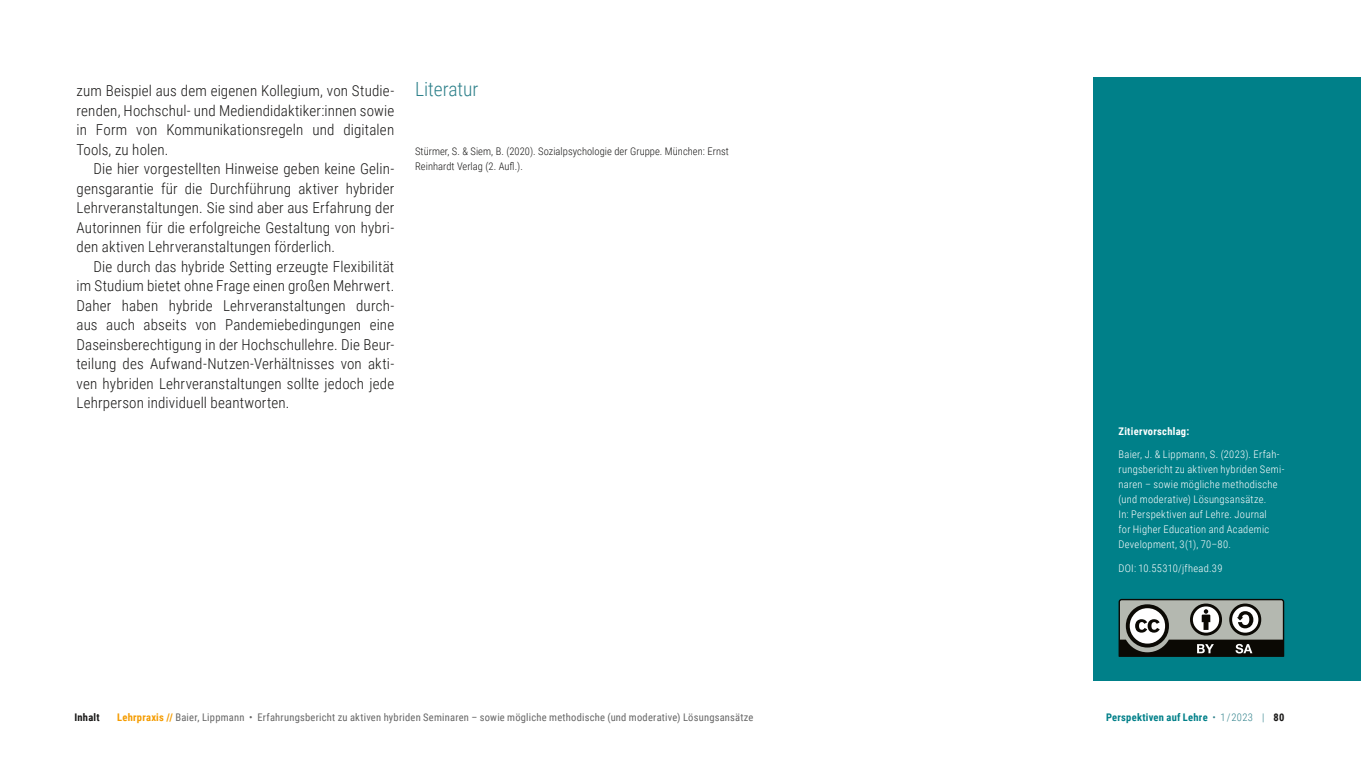
<style>
.page{position:relative;width:1361px;height:766px;background:#fff}
.page>*{position:absolute;margin:0;border:0;box-sizing:border-box;transform-origin:0 0}
.Ü2{font:300 19.5px "Roboto Condensed";color:#2f818b}
.Copy_zweite_10_13{font:300 15px/19.5px "Roboto Condensed";letter-spacing:.01em;color:#181716;text-align:justify}
.Zitiervorschlag{font:300 10.5px/15px "Roboto Condensed";letter-spacing:.025em;color:#fff}
.t1{font:10.5px "Roboto Condensed";letter-spacing:.02em;color:#666}
.Literatur_erste{font:300 10.5px/15px "Roboto Condensed";letter-spacing:.005em;color:#181716}
.t2{font:700 10.5px "Roboto Condensed";letter-spacing:.02em;color:#008089}
.Zitiervorschlag-2{font:700 10.5px "Roboto Condensed";letter-spacing:.025em;color:#fff}
.t3{font:700 10.5px "Roboto Condensed";letter-spacing:.02em;color:#181716}
.s1{font-weight:700;color:#f59c00}
.s2{font-weight:300;color:#2f818b}
.s3{color:#181716}
</style>
<div class="page">
<div style="left:1094px;top:77px;width:267px;height:603px;background:#008089"></div>
<svg style="left:1118px;top:598px;width:167px;height:59px;background:#767a75"></svg>
<p class="Copy_zweite_10_13" style="left:77px;top:80px;width:319px">zum Beispiel aus dem eigenen Kollegium, von Studie&shy;renden, Hochschul- und Mediendidaktiker:innen sowie in Form von Kommunikationsregeln und digitalen Tools, zu holen.</p>
<p class="Copy_zweite_10_13" style="left:77px;top:158px;width:319px;text-indent:17px">Die hier vorgestellten Hinweise geben keine Gelin&shy;gensgarantie für die Durchführung aktiver hybrider Lehrveranstaltungen. Sie sind aber aus Erfahrung der Autorinnen für die erfolgreiche Gestaltung von hybri&shy;den aktiven Lehrveranstaltungen förderlich.</p>
<p class="Copy_zweite_10_13" style="left:77px;top:256px;width:319px;text-indent:17px">Die durch das hybride Setting erzeugte Flexibilität im Studium bietet ohne Frage einen großen Mehrwert.<br>Daher haben hybride Lehrveranstaltungen durch&shy;aus auch abseits von Pandemiebedingungen eine Daseinsberechtigung in der Hochschullehre. Die Beur&shy;teilung des Aufwand-Nutzen-Verhältnisses von akti&shy;ven hybriden Lehrveranstaltungen sollte jedoch jede Lehrperson individuell beantworten.</p>
<p class="Ü2" style="left:415px;top:75px;width:65px">Literatur</p>
<p class="Literatur_erste" style="left:415px;top:143px;width:315px">Stürmer, S. &amp; Siem, B. (2020). Sozialpsychologie der Gruppe. München: Ernst<br>Reinhardt Verlag (2. Aufl.).</p>
<p class="Zitiervorschlag-2" style="left:1118px;top:423px;width:72px">Zitiervorschlag:</p>
<p class="Zitiervorschlag" style="left:1118px;top:446px;width:167px">Baier, J. &amp; Lippmann, S. (2023). Erfah&shy;rungsbericht zu aktiven hybriden Semi&shy;naren – sowie mögliche methodische (und moderative) Lösungsansätze.<br>In: Perspektiven auf Lehre. Journal<br>for Higher Education and Academic Development, 3(1), 70–80.</p>
<p class="Zitiervorschlag" style="left:1118px;top:560px;width:105px">DOI: 10.55310/jfhead.39</p>
<p class="t3" style="left:74px;top:709px;width:27px">Inhalt</p>
<p class="t1" style="left:117px;top:709px;width:638px"><span class="s1">Lehrpraxis //</span> Baier, Lippmann • Erfahrungsbericht zu aktiven hybriden Seminaren – sowie mögliche methodische (und moderative) Lösungsansätze</p>
<p class="t2" style="left:1106px;top:709px;width:180px">Perspektiven auf Lehre <span class="s2">• 1 / 2023 |</span> <span class="s3">80</span></p>
</div>
